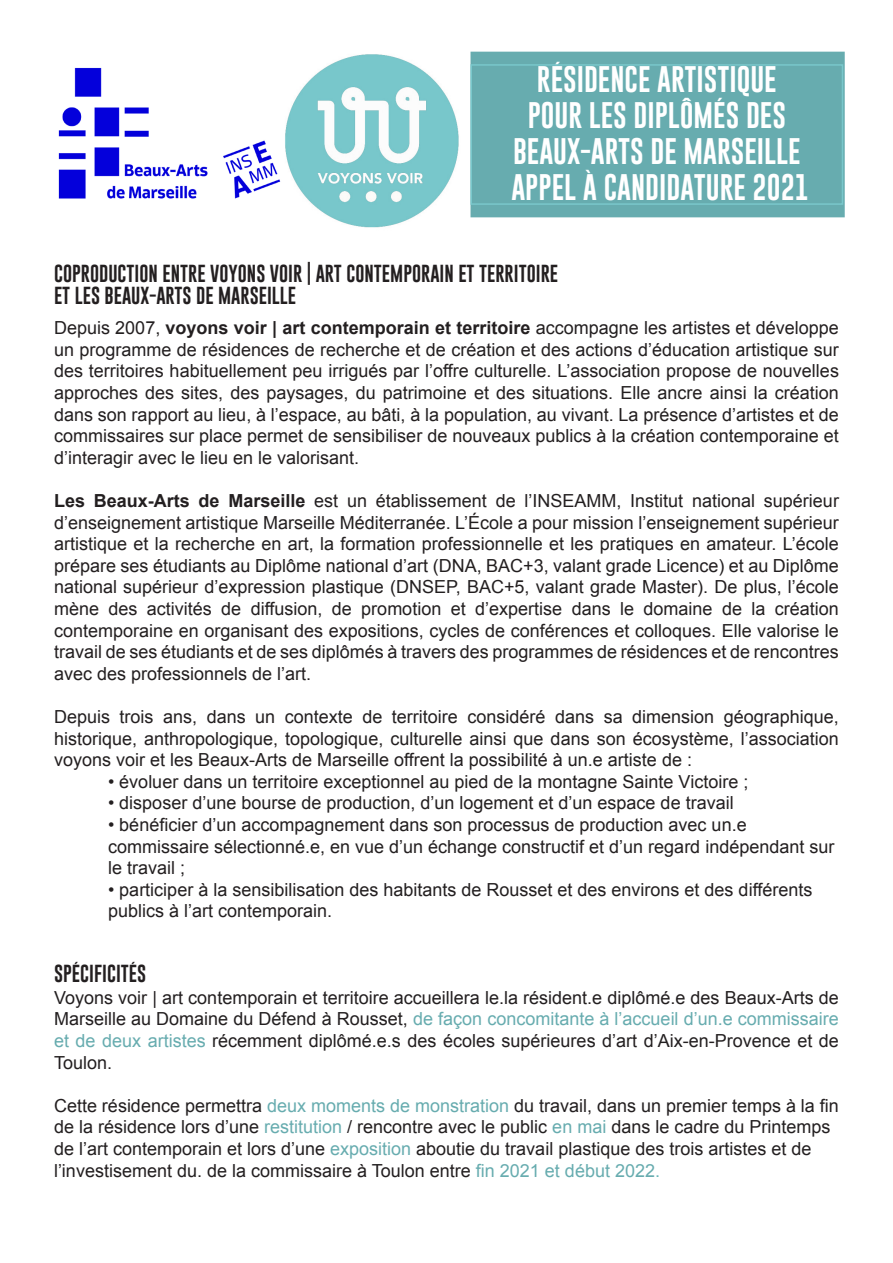
<style>
.page{position:relative;width:893px;height:1263px;background:#fff}
.page>*{position:absolute;margin:0;border:0;box-sizing:border-box;transform-origin:0 0}
.t1{font:27px "Gobold Lowplus";color:#fff}
.t2{font:18px/21.6px "Arial";color:#231f20;text-align:justify}
.t3{font:18px "Gobold Lowplus";color:#231f20}
.s1{font-weight:700}
.s2{color:#67acaf}
.s3{color:#67b5b6}
</style>
<div class="page">
<div style="left:470px;top:52px;width:375px;height:165px;background:#67acaf"></div>
<div style="left:470px;top:64px;width:373px;height:141px;border:2px solid #79c7cb"></div>
<img style="left:285px;top:54px;width:174px;height:174px">
<img style="left:58px;top:67px;width:223px;height:132px">
<p class="t1" style="left:537px;top:61px;width:241px">RÉSIDENCE ARTISTIQUE</p>
<p class="t1" style="left:528px;top:97px;width:260px">POUR LES DIPLÔMÉS DES</p>
<p class="t1" style="left:513px;top:133px;width:289px">BEAUX-ARTS DE MARSEILLE</p>
<p class="t1" style="left:511px;top:169px;width:299px">APPEL À CANDIDATURE 2021</p>
<p class="t3" style="left:54px;top:262px;width:506px">COPRODUCTION ENTRE VOYONS VOIR | ART CONTEMPORAIN ET TERRITOIRE</p>
<p class="t3" style="left:54px;top:283px;width:244px">ET LES BEAUX-ARTS DE MARSEILLE</p>
<p class="t2" style="left:54px;top:317px;width:786px">Depuis 2007, <span class="s1">voyons voir | art contemporain et territoire</span> accompagne les artistes et développe un programme de résidences de recherche et de création et des actions d’éducation artistique sur des territoires habituellement peu irrigués par l’offre culturelle. L’association propose de nouvelles approches des sites, des paysages, du patrimoine et des situations. Elle ancre ainsi la création dans son rapport au lieu, à l’espace, au bâti, à la population, au vivant. La présence d’artistes et de commissaires sur place permet de sensibiliser de nouveaux publics à la création contemporaine et d’interagir avec le lieu en le valorisant.</p>
<p class="t2" style="left:54px;top:490px;width:786px"><span class="s1">Les Beaux-Arts de Marseille</span> est un établissement de l’INSEAMM, Institut national supérieur d’enseignement artistique Marseille Méditerranée. L’École a pour mission l’enseignement supérieur artistique et la recherche en art, la formation professionnelle et les pratiques en amateur. L’école prépare ses étudiants au Diplôme national d’art (DNA, BAC+3, valant grade Licence) et au Diplôme national supérieur d’expression plastique (DNSEP, BAC+5, valant grade Master). De plus, l’école mène des activités de diffusion, de promotion et d’expertise dans le domaine de la création contemporaine en organisant des expositions, cycles de conférences et colloques. Elle valorise le travail de ses étudiants et de ses diplômés à travers des programmes de résidences et de rencontres avec des professionnels de l’art.</p>
<p class="t2" style="left:54px;top:706px;width:786px">Depuis trois ans, dans un contexte de territoire considéré dans sa dimension géographique, historique, anthropologique, topologique, culturelle ainsi que dans son écosystème, l’association voyons voir et les Beaux-Arts de Marseille offrent la possibilité à un.e artiste de :</p>
<p class="t2" style="left:108px;top:771px;width:642px">• évoluer dans un territoire exceptionnel au pied de la montagne Sainte Victoire ;</p>
<p class="t2" style="left:108px;top:792px;width:627px">• disposer d’une bourse de production, d’un logement et d’un espace de travail</p>
<p class="t2" style="left:108px;top:814px;width:640px">• bénéficier d’un accompagnement dans son processus de production avec un.e</p>
<p class="t2" style="left:108px;top:836px;width:728px">commissaire sélectionné.e, en vue d’un échange constructif et d’un regard indépendant sur</p>
<p class="t2" style="left:108px;top:857px;width:79px">le travail ;</p>
<p class="t2" style="left:108px;top:879px;width:706px">• participer à la sensibilisation des habitants de Rousset et des environs et des différents publics à l’art contemporain.</p>
<p class="t3" style="left:54px;top:962px;width:94px">SPÉCIFICITÉS</p>
<p class="t2" style="left:54px;top:987px;width:786px">Voyons voir | art contemporain et territoire accueillera le.la résident.e diplômé.e des Beaux-Arts de Marseille au Domaine du Défend à Rousset, <span class="s2">de façon concomitante à l’accueil d’un.e commissaire et de deux artistes</span> récemment diplômé.e.s des écoles supérieures d’art d’Aix-en-Provence et de Toulon.</p>
<p class="t2" style="left:54px;top:1095px;width:786px;text-align:left">Cette résidence permettra <span class="s2">deux moments de monstration</span> du travail, dans un premier temps à la fin de la résidence lors d’une <span class="s2">restitution</span> / rencontre avec le public <span class="s2">en mai</span> dans le cadre du Printemps de l’art contemporain et lors d’une <span class="s2">exposition</span> aboutie du travail plastique des trois artistes et de l’investisement du. de la commissaire à Toulon entre <span class="s2">fin 2021 et début 2022</span><span class="s3">.</span></p>
</div>
